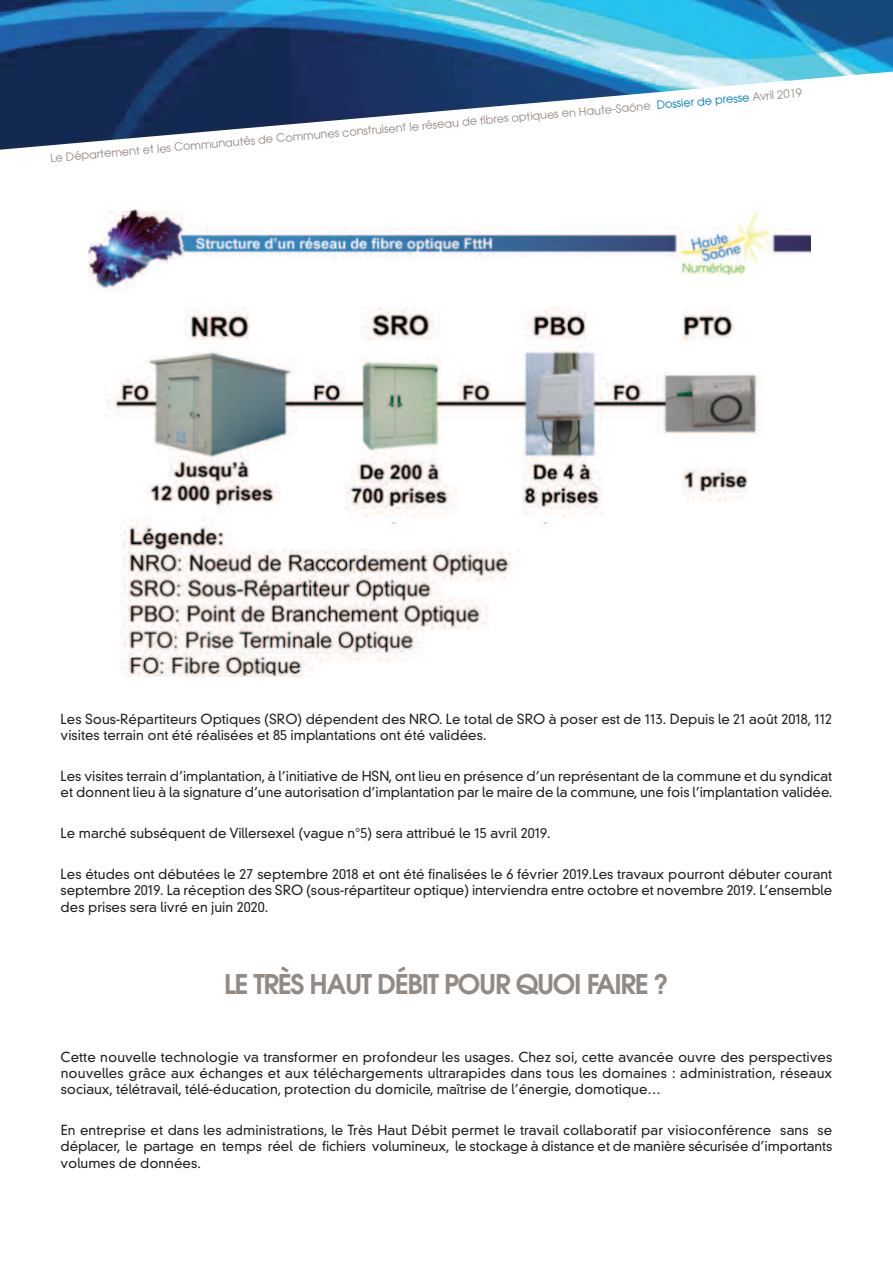
<style>
.page{position:relative;width:893px;height:1263px;background:#fff}
.page>*{position:absolute;margin:0;border:0;box-sizing:border-box;transform-origin:0 0}
.t1{font:600 27px "Avant Garde";letter-spacing:-.05em;color:#938a84}
.t2{font:300 13.5px/16.2px "DIN Neuzeit Grotesk";color:#231f20;text-align:justify}
.t3{font:11.25px "Avant Garde";color:#938a84}
.s1{color:#007bc3}
</style>
<div class="page">
<img style="left:0;top:0;width:893px;height:150px">
<img style="left:89px;top:209px;width:722px;height:467px">
<p class="t3" style="left:50px;top:152px;width:756px;rotate:-5deg">Le Département et les Communautés de Communes construisent le réseau de fibres optiques en Haute-Saône <span class="s1">Dossier de presse</span> Avril 2019</p>
<p class="t2" style="left:61px;top:712px;width:773px">Les Sous-Répartiteurs Optiques (SRO) dépendent des NRO. Le total de SRO à poser est de 113. Depuis le 21 août 2018, 112 visites terrain ont été réalisées et 85 implantations ont été validées.</p>
<p class="t2" style="left:61px;top:769px;width:773px">Les visites terrain d’implantation, à l’initiative de HSN, ont lieu en présence d’un représentant de la commune et du syndicat et donnent lieu à la signature d’une autorisation d’implantation par le maire de la commune, une fois l’implantation validée.</p>
<p class="t2" style="left:61px;top:826px;width:492px">Le marché subséquent de Villersexel (vague n°5) sera attribué le 15 avril 2019.</p>
<p class="t2" style="left:61px;top:867px;width:773px">Les études ont débutées le 27 septembre 2018 et ont été finalisées le 6 février 2019.Les travaux pourront débuter courant septembre 2019. La réception des SRO (sous-répartiteur optique) interviendra entre octobre et novembre 2019. L’ensemble des prises sera livré en juin 2020.</p>
<h1 class="t1" style="left:224px;top:969px;width:446px">LE TRÈS HAUT DÉBIT POUR QUOI FAIRE ?</h1>
<p class="t2" style="left:61px;top:1050px;width:773px">Cette nouvelle technologie va transformer en profondeur les usages. Chez soi, cette avancée ouvre des perspectives nouvelles grâce aux échanges et aux téléchargements ultrarapides dans tous les domaines : administration, réseaux sociaux, télétravail, télé-éducation, protection du domicile, maîtrise de l’énergie, domotique…</p>
<p class="t2" style="left:61px;top:1123px;width:773px">En entreprise et dans les administrations, le Très Haut Débit permet le travail collaboratif par visioconférence sans se déplacer, le partage en temps réel de fichiers volumineux, le stockage à distance et de manière sécurisée d’importants volumes de données.</p>
</div>
